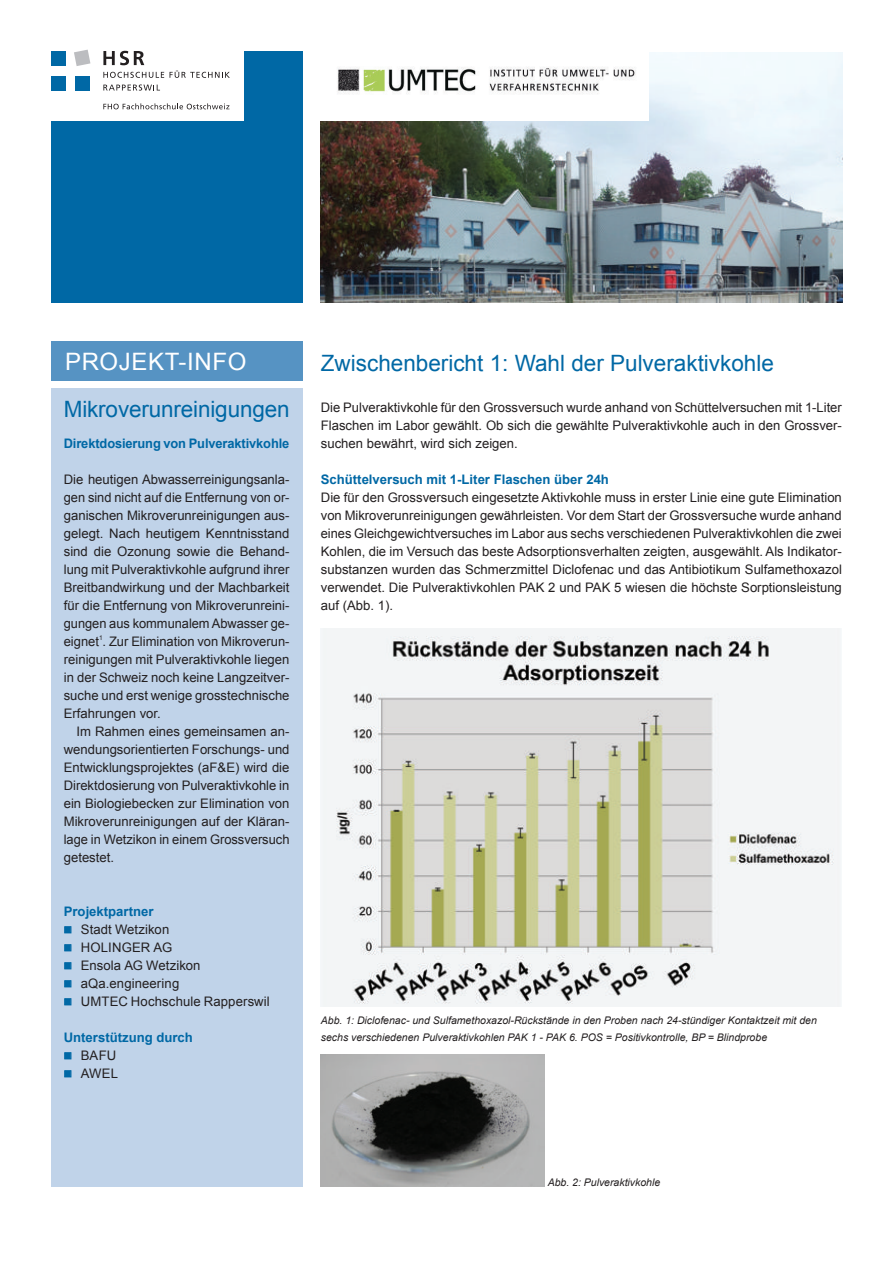
<style>
.page{position:relative;width:893px;height:1263px;background:#fff}
.page>*{position:absolute;margin:0;border:0;box-sizing:border-box;transform-origin:0 0}
.t1{font:24px "Arial";letter-spacing:.025em;color:#fff}
.t2{font:22.5px "Arial";color:#0068a5}
.t3{font:13.2px/18px "Arial";color:#231f20;text-align:justify}
.t4{font:700 13.2px "Arial";color:#0068a5}
.t5{font:italic 10.5px/16.2px "Arial";color:#231f20}
.t6{font:6.6px "Arial";color:#231f20}
</style>
<div class="page">
<div style="left:51px;top:51px;width:251px;height:251px;background:#0068a5"></div>
<div style="left:13px;top:40px;width:230px;height:81px;background:#fff"></div>
<div style="left:51px;top:51px;width:14px;height:14px;background:#0068a5"></div>
<div style="left:51px;top:76px;width:14px;height:14px;background:#0068a5"></div>
<div style="left:75px;top:76px;width:14px;height:14px;background:#0068a5"></div>
<svg style="left:74px;top:50px;width:16px;height:16px"></svg>
<svg style="left:103px;top:103px;width:126px;height:6px"></svg>
<svg style="left:103px;top:51px;width:41px;height:14px"></svg>
<svg style="left:103px;top:72px;width:61px;height:6px"></svg>
<svg style="left:170px;top:71px;width:60px;height:7px"></svg>
<svg style="left:103px;top:84px;width:57px;height:7px"></svg>
<img style="left:321px;top:52px;width:521px;height:250px">
<div style="left:320px;top:43px;width:329px;height:78px;background:#fff"></div>
<img style="left:337px;top:67px;width:299px;height:27px">
<img style="left:321px;top:1054px;width:224px;height:132px">
<div style="left:51px;top:388px;width:251px;height:798px;background:#c0d3e9"></div>
<div style="left:51px;top:342px;width:251px;height:39px;background:#5693c3"></div>
<img style="left:321px;top:628px;width:520px;height:378px">
<svg style="left:65px;top:926px;width:6px;height:7px"></svg>
<svg style="left:65px;top:944px;width:6px;height:7px"></svg>
<svg style="left:65px;top:962px;width:6px;height:7px"></svg>
<svg style="left:65px;top:980px;width:6px;height:7px"></svg>
<svg style="left:65px;top:998px;width:6px;height:7px"></svg>
<svg style="left:65px;top:1052px;width:6px;height:7px"></svg>
<svg style="left:65px;top:1070px;width:6px;height:7px"></svg>
<h1 class="t1" style="left:65px;top:348px;width:183px">PROjEKT-INFO</h1>
<h2 class="t2" style="left:64px;top:397px;width:227px">Mikroverunreinigungen</h2>
<p class="t4" style="left:64px;top:436px;width:227px">Direktdosierung von Pulveraktivkohle</p>
<p class="t3" style="left:64px;top:471px;width:227px">Die heutigen Abwasserreinigungsanla&shy;gen sind nicht auf die Entfernung von or&shy;ganischen Mikroverunreinigungen aus&shy;gelegt. Nach heutigem Kenntnisstand sind die Ozonung sowie die Behand&shy;lung mit Pulveraktivkohle aufgrund ihrer Breitbandwirkung und der Machbarkeit für die Entfernung von Mikroverunreini&shy;gungen aus kommunalem Abwasser ge&shy;eignet . Zur Elimination von Mikroverun-</p>
<p class="t6" style="left:99px;top:634px;width:5px">1</p>
<p class="t3" style="left:64px;top:651px;width:227px">reinigungen mit Pulveraktivkohle liegen in der Schweiz noch keine Langzeitver&shy;suche und erst wenige grosstechnische Erfahrungen vor.</p>
<p class="t3" style="left:64px;top:723px;width:227px;text-indent:13px">Im Rahmen eines gemeinsamen an&shy;wendungsorientierten Forschungs- und Entwicklungsprojektes (aF&amp;E) wird die Direktdosierung von Pulveraktivkohle in ein Biologiebecken zur Elimination von Mikroverunreinigungen auf der Kläran&shy;lage in Wetzikon in einem Grossversuch getestet.</p>
<p class="t4" style="left:64px;top:904px;width:91px">Projektpartner</p>
<p class="t3" style="left:81px;top:921px;width:191px;text-align:left">Stadt Wetzikon<br>HOLINGER AG<br>Ensola AG Wetzikon aQa.engineering<br>UMTEC Hochschule Rapperswil</p>
<p class="t4" style="left:64px;top:1030px;width:131px">Unterstützung durch</p>
<p class="t3" style="left:81px;top:1047px;width:39px">BAFU<br>AWEL</p>
<h2 class="t2" style="left:321px;top:351px;width:455px">Zwischenbericht 1: Wahl der Pulveraktivkohle</h2>
<p class="t3" style="left:321px;top:399px;width:523px">Die Pulveraktivkohle für den Grossversuch wurde anhand von Schüttelversuchen mit 1-Liter Flaschen im Labor gewählt. Ob sich die gewählte Pulveraktivkohle auch in den Grossver&shy;suchen bewährt, wird sich zeigen.</p>
<p class="t4" style="left:321px;top:472px;width:290px">Schüttelversuch mit 1-Liter Flaschen über 24h</p>
<p class="t3" style="left:321px;top:489px;width:523px">Die für den Grossversuch eingesetzte Aktivkohle muss in erster Linie eine gute Elimination von Mikroverunreinigungen gewährleisten. Vor dem Start der Grossversuche wurde anhand eines Gleichgewichtversuches im Labor aus sechs verschiedenen Pulveraktivkohlen die zwei Kohlen, die im Versuch das beste Adsorptionsverhalten zeigten, ausgewählt. Als Indikator&shy;substanzen wurden das Schmerzmittel Diclofenac und das Antibiotikum Sulfamethoxazol verwendet. Die Pulveraktivkohlen PAK 2 und PAK 5 wiesen die höchste Sorptionsleistung auf (Abb. 1).</p>
<p class="t5" style="left:321px;top:1013px;width:498px">Abb. 1: Diclofenac- und Sulfamethoxazol-Rückstände in den Proben nach 24-stündiger Kontaktzeit mit den sechs verschiedenen Pulveraktivkohlen PAK 1 - PAK 6. POS = Positivkontrolle, BP = Blindprobe</p>
<p class="t5" style="left:548px;top:1175px;width:114px">Abb. 2: Pulveraktivkohle</p>
</div>
